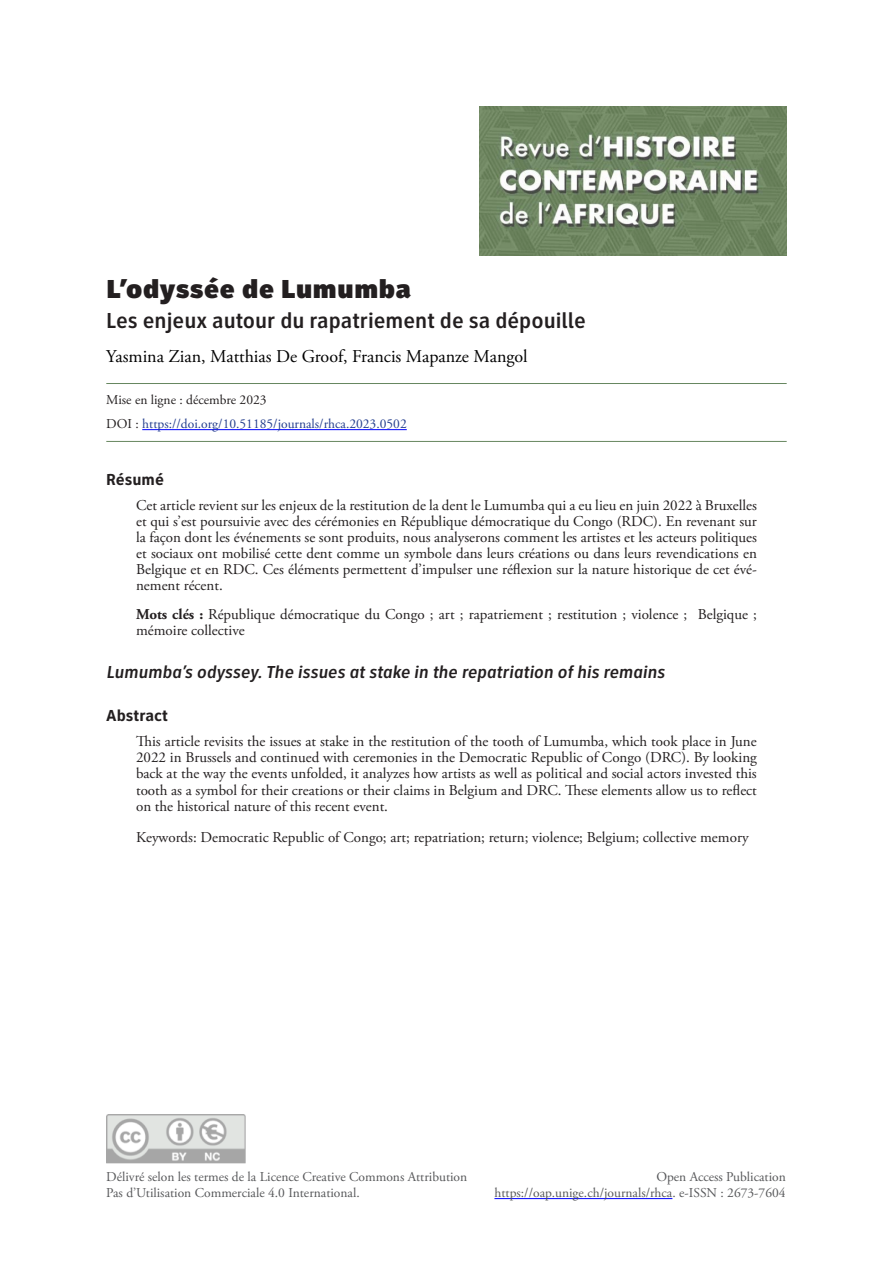
<style>
.page{position:relative;width:893px;height:1263px;background:#fff}
.page>*{position:absolute;margin:0;border:0;box-sizing:border-box;transform-origin:0 0}
.RHCA-Titrearticle{font:900 27px "Clearview Text Cond";color:#231f20}
.RHCA-sous-titreartic{font:500 22.5px "Clearview Text Cond";color:#231f20}
.RHCA-Titreanglais{font:italic 500 18px "Clearview Text Cond";color:#231f20}
.RHCA-Auteur{font:18px "Adobe Garamond Pro";letter-spacing:-.01em;color:#000}
.RHCA-Titreresume{font:700 16.5px "Clearview Text Cond";color:#231f20}
.RHCA-Resume{font:15px/16.2px "Adobe Garamond Pro";color:#231f20;text-align:justify}
.t1{font:13.5px "Adobe Garamond Pro";color:#57585a}
.RCHA-ref-dernierelig{font:13.5px "Adobe Garamond Pro";color:#253f8e}
.RGCA-reference{font:13.5px "Adobe Garamond Pro";color:#231f20}
.s1{color:#231f20}
.s2{font-weight:700}
</style>
<div class="page">
<hr style="left:106px;top:383px;width:681px;height:1px;background:#66865f">
<hr style="left:106px;top:441px;width:681px;height:1px;background:#66865f">
<hr style="left:142px;top:429px;width:265px;height:1px;background:#00f">
<img style="left:480px;top:106px;width:307px;height:150px">
<hr style="left:494px;top:1198px;width:178px;height:1px;background:#00f">
<img style="left:106px;top:1114px;width:140px;height:49px">
<p class="RHCA-Titrearticle" style="left:106px;top:272px;width:306px">L’odyssée de Lumumba</p>
<p class="RHCA-sous-titreartic" style="left:106px;top:307px;width:481px">Les enjeux autour du rapatriement de sa dépouille</p>
<p class="RHCA-Auteur" style="left:106px;top:345px;width:423px">Yasmina Zian, Matthias De Groof, Francis Mapanze Mangol</p>
<p class="RGCA-reference" style="left:106px;top:391px;width:162px">Mise en ligne : décembre 2023</p>
<p class="RCHA-ref-dernierelig" style="left:106px;top:416px;width:302px"><span class="s1">DOI :</span> https://doi.org/10.51185/journals/rhca.2023.0502</p>
<p class="RHCA-Titreresume" style="left:106px;top:470px;width:59px">Résumé</p>
<p class="RHCA-Resume" style="left:136px;top:497px;width:622px">Cet article revient sur les enjeux de la restitution de la dent le Lumumba qui a eu lieu en juin 2022 à Bruxelles et qui s’est poursuivie avec des cérémonies en République démocratique du Congo (RDC). En revenant sur la façon dont les événements se sont produits, nous analyserons comment les artistes et les acteurs politiques et sociaux ont mobilisé cette dent comme un symbole dans leurs créations ou dans leurs revendications en Belgique et en RDC. Ces éléments permettent d’impulser une réflexion sur la nature historique de cet évé&shy;nement récent.</p>
<p class="RHCA-Resume" style="left:136px;top:606px;width:622px"><span class="s2">Mots clés :</span> République démocratique du Congo ; art ; rapatriement ; restitution ; violence ; Belgique ; mémoire collective</p>
<p class="RHCA-Titreanglais" style="left:106px;top:661px;width:560px">Lumumba’s odyssey. The issues at stake in the repatriation of his remains</p>
<p class="RHCA-Titreresume" style="left:106px;top:706px;width:63px">Abstract</p>
<p class="RHCA-Resume" style="left:136px;top:734px;width:622px">This article revisits the issues at stake in the restitution of the tooth of Lumumba, which took place in June 2022 in Brussels and continued with ceremonies in the Democratic Republic of Congo (DRC). By looking back at the way the events unfolded, it analyzes how artists as well as political and social actors invested this tooth as a symbol for their creations or their claims in Belgium and DRC. These elements allow us to reflect on the historical nature of this recent event.</p>
<p class="RHCA-Resume" style="left:136px;top:830px;width:614px">Keywords: Democratic Republic of Congo; art; repatriation; return; violence; Belgium; collective memory</p>
<p class="t1" style="left:106px;top:1169px;width:362px">Délivré selon les termes de la Licence Creative Commons Attribution</p>
<p class="t1" style="left:656px;top:1169px;width:131px">Open Access Publication</p>
<p class="t1" style="left:106px;top:1185px;width:255px">Pas d’Utilisation Commerciale 4.0 International.</p>
<p class="t1" style="left:494px;top:1185px;width:293px">https://oap.unige.ch/journals/rhca. e-ISSN : 2673-7604</p>
</div>
